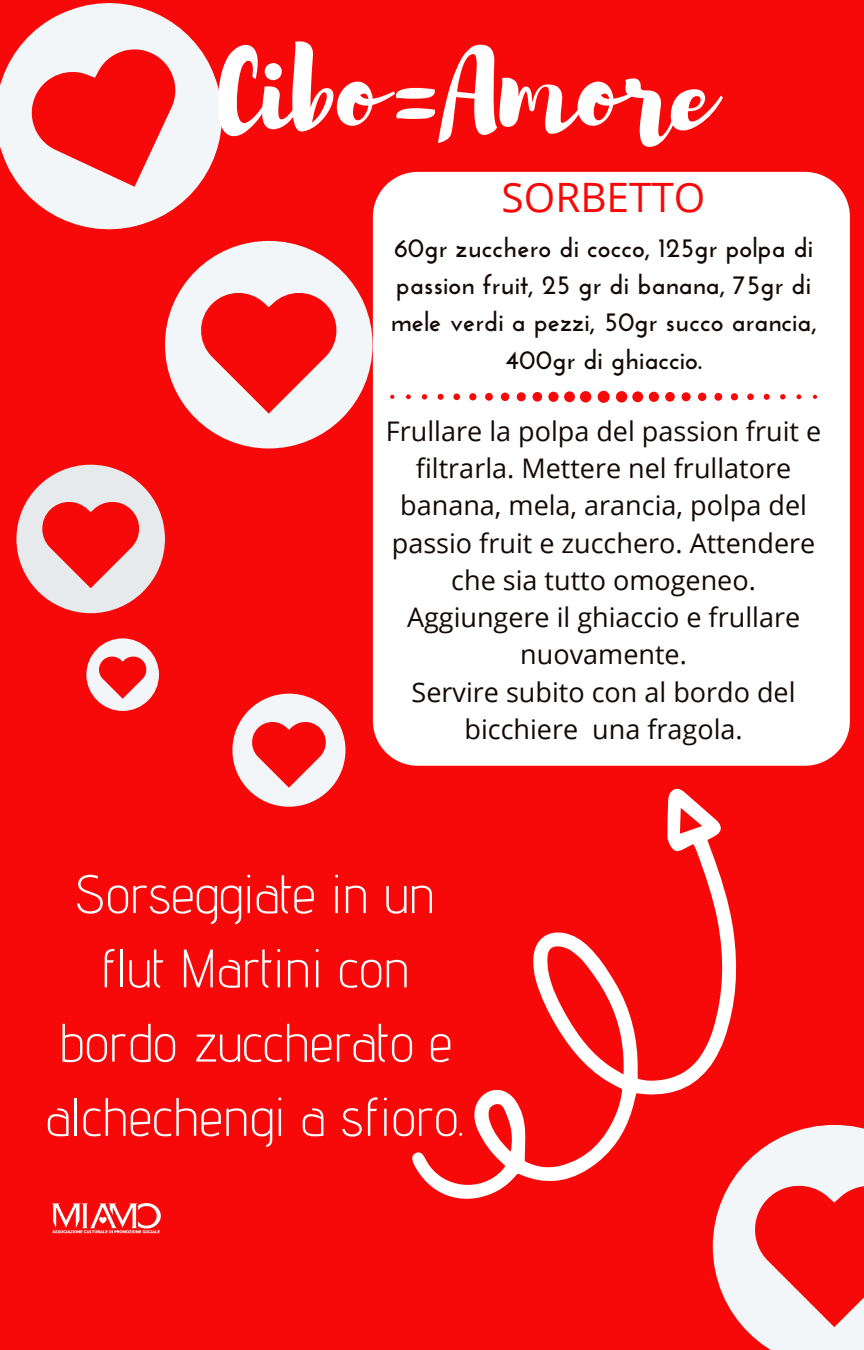
<style>
.page{position:relative;width:864px;height:1350px;background:#f80909}
.page>*{position:absolute;margin:0;border:0;box-sizing:border-box;transform-origin:0 0}
.t1{font:113.62px "Brusher";color:#fff}
.t2{font:300 54px/74.2px "Advent Pro";color:#fff;text-align:center}
.t3{font:40.5px "Open Sans";color:#f80909}
.t4{font:27px/37.4px "Open Sans";color:#140808;text-align:center}
.t5{font:700 27px/37.4px "Josefin Sans";color:#140808;text-align:center}
</style>
<div class="page">
<div style="left:373px;top:172px;width:477px;height:594px;background:#fff;border-radius:45px"></div>
<svg style="left:165px;top:241px;width:208px;height:207px"></svg>
<svg style="left:16px;top:465px;width:149px;height:148px"></svg>
<svg style="left:390px;top:391px;width:427px;height:12px"></svg>
<svg style="left:0;top:3px;width:254px;height:258px"></svg>
<svg style="left:714px;top:1125px;width:150px;height:225px"></svg>
<svg style="left:412px;top:788px;width:426px;height:476px"></svg>
<svg style="left:86px;top:638px;width:73px;height:73px"></svg>
<svg style="left:232px;top:694px;width:113px;height:113px"></svg>
<img style="left:53px;top:1204px;width:108px;height:30px">
<h1 class="t1" style="left:218px;top:17px;width:499px">Cibo=Amore</h1>
<h3 class="t3" style="left:502px;top:168px;width:205px">SORBETTO</h3>
<p class="t5" style="left:390px;top:231px;width:428px">60gr zucchero di cocco, 125gr polpa di passion fruit, 25 gr di banana, 75gr di mele verdi a pezzi, 50gr succo arancia, 400gr di ghiaccio.</p>
<p class="t4" style="left:386px;top:412px;width:437px">Frullare la polpa del passion fruit e filtrarla. Mettere nel frullatore banana, mela, arancia, polpa del passio fruit e zucchero. Attendere che sia tutto omogeneo.<br>Aggiungere il ghiaccio e frullare nuovamente.<br>Servire subito con al bordo del bicchiere una fragola.</p>
<h2 class="t2" style="left:46px;top:856px;width:421px">Sorseggiate in un flut Martini con bordo zuccherato e alchechengi a sfioro.</h2>
</div>
